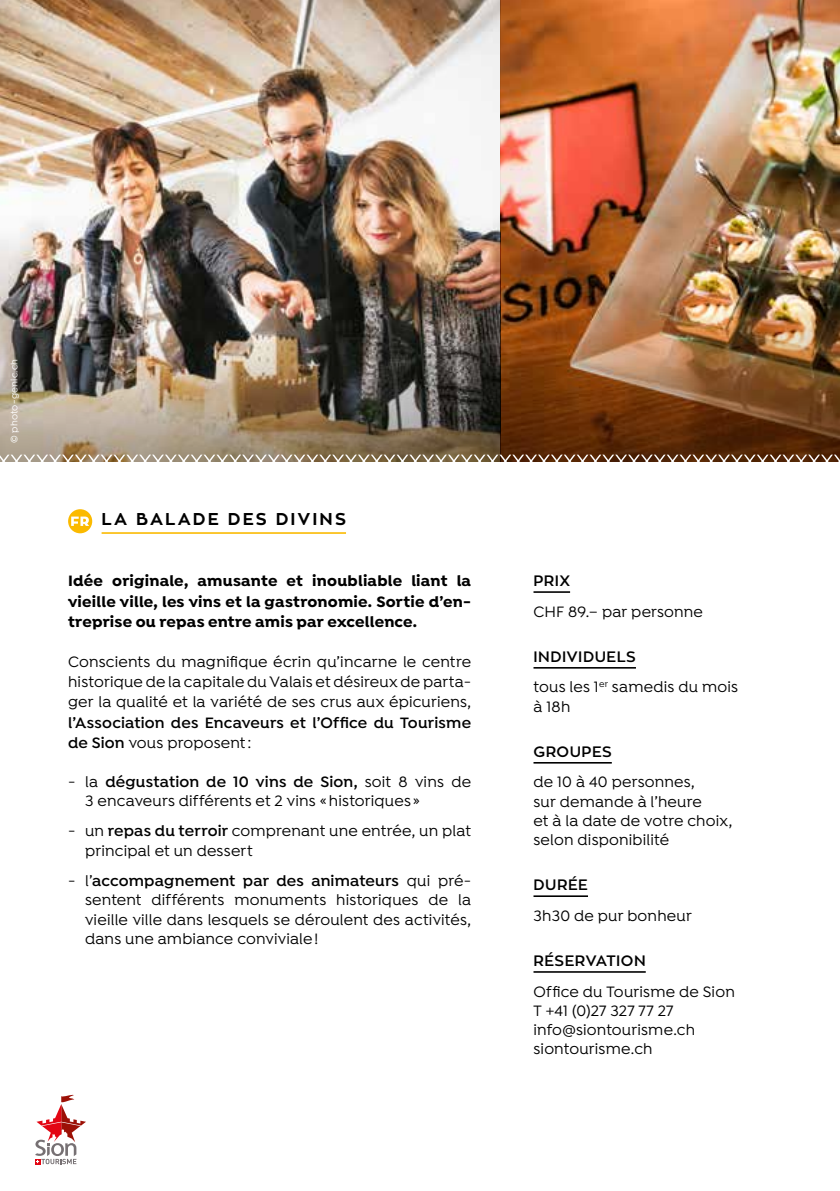
<style>
.page{position:relative;width:840px;height:1191px;background:#fff}
.page>*{position:absolute;margin:0;border:0;box-sizing:border-box;transform-origin:0 0}
.t1{font:700 17px "Zona Pro";letter-spacing:.12em;color:#000}
.t2{font:500 16px/19.2px "Isidora";letter-spacing:.01em;color:#000}
.t3{font:700 16px/20.4px "Isidora";letter-spacing:.01em;color:#000;text-align:justify}
.t4{font:600 16px/20.4px "Isidora";letter-spacing:.01em;color:#000}
.t5{font:600 15px "Zona Pro";letter-spacing:.03em;color:#000}
.t6{font:500 10px "Isidora";letter-spacing:.02em;color:#fff}
.s1{font-weight:500}
.s2{font-weight:600}
</style>
<div class="page">
<img style="left:0;top:0;width:839px;height:454px">
<svg style="left:0;top:454px;width:839px;height:8px;background:#968069"></svg>
<hr style="left:101px;top:532px;width:245px;height:2px;background:#fbba00">
<hr style="left:533px;top:591px;width:36px;height:2px;background:#000">
<hr style="left:533px;top:667px;width:102px;height:1px;background:#000">
<hr style="left:533px;top:762px;width:78px;height:1px;background:#000">
<hr style="left:533px;top:895px;width:54px;height:2px;background:#000">
<hr style="left:533px;top:971px;width:112px;height:1px;background:#000">
<div style="left:68px;top:509px;width:24px;height:24px;background:#fbba00;border-radius:50%"></div>
<svg style="left:71px;top:516px;width:18px;height:10px"></svg>
<svg style="left:35px;top:1094px;width:51px;height:70px"></svg>
<p class="t6" style="left:9px;top:443px;width:86px;rotate:-90deg">© photo-genic.ch</p>
<p class="t1" style="left:101px;top:508px;width:246px">LA BALADE DES DIVINS</p>
<p class="t3" style="left:68px;top:571px;width:404px">Idée originale, amusante et inoubliable liant la vieille ville, les vins et la gastronomie. Sortie d’en&shy;treprise ou repas entre amis par excellence.</p>
<p class="t2" style="left:68px;top:652px;width:404px;line-height:20.4px;text-align:justify">Conscients du magnifique écrin qu’incarne le centre historique de la capitale du Valais et désireux de parta&shy;ger la qualité et la variété de ses crus aux épicuriens,</p>
<p class="t4" style="left:68px;top:713px;width:404px">l’Association des Encaveurs et l’Office du Tourisme de Sion <span class="s1">vous proposent:</span></p>
<p class="t2" style="left:85px;top:772px;width:387px;text-indent:-17px">- la <span class="s2">dégustation de 10 vins de Sion,</span> soit 8 vins de<br>3 encaveurs différents et 2 vins «historiques »</p>
<p class="t2" style="left:85px;top:822px;width:387px;text-indent:-17px">- un <span class="s2">repas du terroir</span> comprenant une entrée, un plat principal et un dessert</p>
<p class="t2" style="left:85px;top:872px;width:387px;text-align:justify;text-indent:-17px">- l’<span class="s2">accompagnement par des animateurs</span> qui pré&shy;sentent différents monuments historiques de la vieille ville dans lesquels se déroulent des activités, dans une ambiance conviviale!</p>
<p class="t5" style="left:533px;top:571px;width:38px">PRIX</p>
<p class="t2" style="left:533px;top:602px;width:171px">CHF 89.– par personne</p>
<p class="t5" style="left:533px;top:647px;width:104px">INDIVIDUELS</p>
<p class="t2" style="left:533px;top:678px;width:206px">tous les 1<sup>er</sup> samedis du mois à 18h</p>
<p class="t5" style="left:533px;top:742px;width:80px">GROUPES</p>
<p class="t2" style="left:533px;top:773px;width:200px">de 10 à 40 personnes,<br>sur demande à l’heure<br>et à la date de votre choix, selon disponibilité</p>
<p class="t5" style="left:533px;top:875px;width:56px">DURÉE</p>
<p class="t2" style="left:533px;top:906px;width:160px">3h30 de pur bonheur</p>
<p class="t5" style="left:533px;top:951px;width:114px">RÉSERVATION</p>
<p class="t2" style="left:533px;top:982px;width:203px">Office du Tourisme de Sion<br>T +41 (0)27 327 77 27 info@siontourisme.ch siontourisme.ch</p>
</div>
